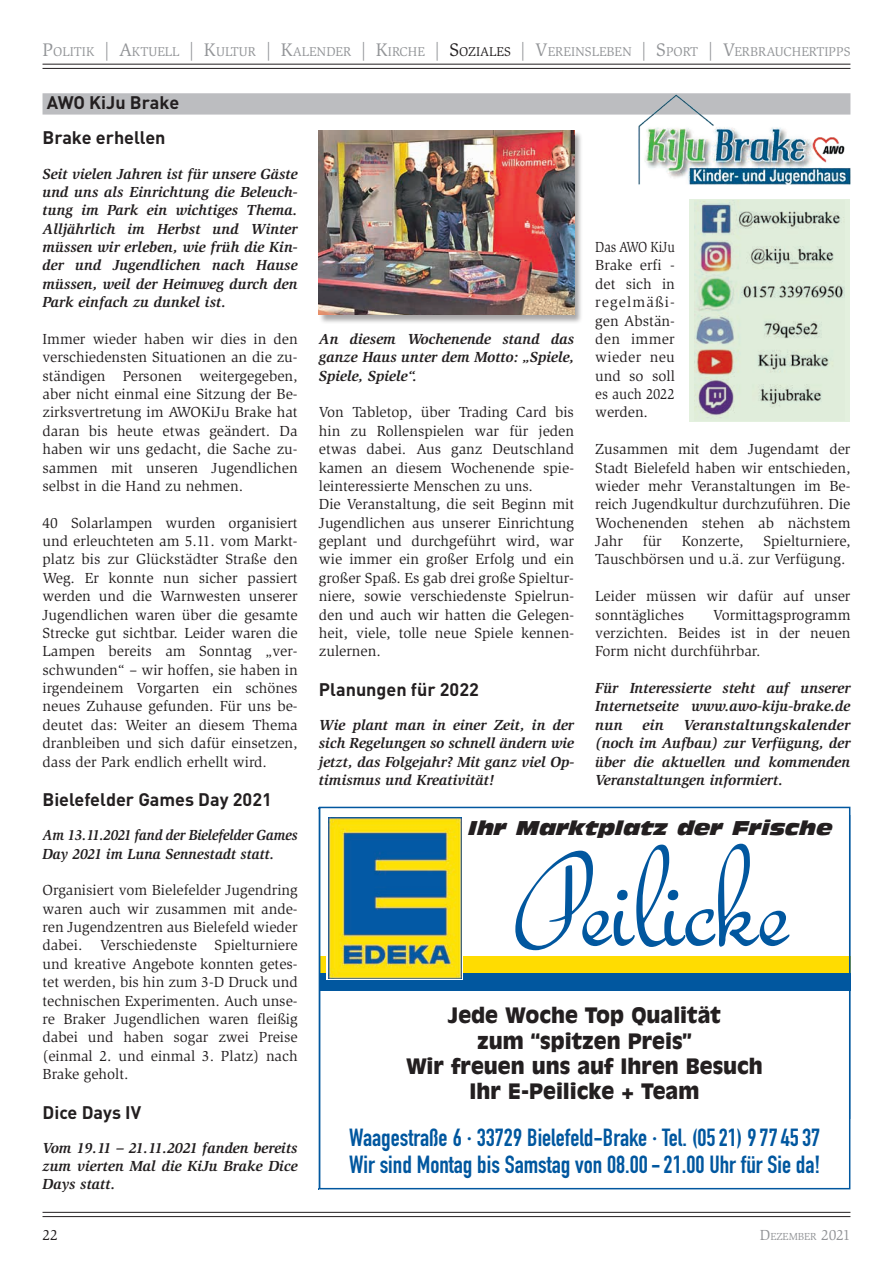
<style>
.page{position:relative;width:893px;height:1263px;background:#fff}
.page>*{position:absolute;margin:0;border:0;box-sizing:border-box;transform-origin:0 0}
.t1{font:24.45px/27px "DIN Engschrift";color:#01579f}
.t2{font:700 condensed 21px/25.2px "Antique Olive";color:#01579f}
.t3{font:900 21px/25.2px "Antique Olive";color:#231f20;text-align:center}
.t4{font:italic 19.5px "Antique Olive Nord";color:#231f20}
.t5{font:700 18px/34.7px "DINOT";color:#231f20}
.t6{font:15px/18.3px "Slimbach Std";color:#231f20;text-align:justify}
.t7{font:italic 700 15px/18.3px "Slimbach Std";color:#231f20;text-align:justify}
.t8{font:15px/18.3px "Slimbach Std";color:#231f20;text-align:justify;scale:.87 1}
.t9{font:italic 700 15px/18.3px "Slimbach Std";color:#231f20;scale:.93 1}
.t10{font:15px "Slimbach Std";color:#231f20}
.t11{font:13.2px "Slimbach Std";color:#939598}
.t12{font:10.5px "Slimbach Std";color:#939598}
.s1{font-size:18.75px}
.s2{font-size:18.75px;color:#231f20}
.s3{color:#231f20}
.s4{font-size:15px}
</style>
<div class="page">
<hr style="left:43px;top:64px;width:807px;height:1px;background:#231f20">
<hr style="left:43px;top:68px;width:807px;height:1px;background:#231f20">
<hr style="left:43px;top:1212px;width:807px;height:1px;background:#231f20">
<hr style="left:43px;top:1216px;width:807px;height:1px;background:#231f20">
<div style="left:43px;top:93px;width:807px;height:22px;background:#bcbdc0"></div>
<img style="left:631px;top:94px;width:220px;height:91px">
<svg style="left:689px;top:200px;width:161px;height:222px;background:#c9d2c4"></svg>
<div style="left:319px;top:131px;width:264px;height:193px;background:#231f20;opacity:.4"></div>
<img style="left:319px;top:131px;width:255px;height:184px">
<svg style="left:322px;top:817px;width:525px;height:174px"></svg>
<img style="left:329px;top:818px;width:132px;height:160px">
<div style="left:502px;top:840px;width:317px;height:114px;background:#fff"></div>
<svg style="left:515px;top:844px;width:274px;height:106px"></svg>
<div style="left:319px;top:807px;width:531px;height:382px;border:2px solid #01579f"></div>
<p class="t11" style="left:43px;top:44px;width:794px"><span class="s1">P</span>OLITIK <span class="s1">| A</span>KTUELL <span class="s1">| K</span>ULTUR <span class="s1">| K</span>ALENDER <span class="s1">| K</span>IRCHE <span class="s1">|</span> <span class="s2">S</span><span class="s3">OZIALES</span> <span class="s1">| V</span>EREINSLEBEN <span class="s1">| S</span>PORT <span class="s1">| V</span>ERBRAUCHERTIPPS</p>
<p class="t5" style="left:43px;top:85px;width:138px">AWO KiJu Brake<br>Brake erhellen</p>
<p class="t7" style="left:43px;top:164px;width:257px">Seit vielen Jahren ist für unsere Gäste und uns als Einrichtung die Beleuch&shy;tung im Park ein wichtiges Thema.<br>Alljährlich im Herbst und Winter müssen wir erleben, wie früh die Kin&shy;der und Jugendlichen nach Hause müssen, weil der Heimweg durch den Park einfach zu dunkel ist.</p>
<p class="t6" style="left:43px;top:330px;width:257px">Immer wieder haben wir dies in den verschiedensten Situationen an die zu&shy;ständigen Personen weitergegeben, aber nicht einmal eine Sitzung der Be&shy;zirksvertretung im AWOKiJu Brake hat daran bis heute etwas geändert. Da haben wir uns gedacht, die Sache zu&shy;sammen mit unseren Jugendlichen selbst in die Hand zu nehmen.</p>
<p class="t6" style="left:43px;top:514px;width:257px">40 Solarlampen wurden organisiert und erleuchteten am 5.11. vom Markt&shy;platz bis zur Glückstädter Straße den Weg. Er konnte nun sicher passiert werden und die Warnwesten unserer Jugendlichen waren über die gesamte Strecke gut sichtbar. Leider waren die Lampen bereits am Sonntag „ver&shy;schwunden“ – wir hoffen, sie haben in irgendeinem Vorgarten ein schönes neues Zuhause gefunden. Für uns be&shy;deutet das: Weiter an diesem Thema dranbleiben und sich dafür einsetzen, dass der Park endlich erhellt wird.</p>
<p class="t5" style="left:43px;top:782px;width:231px">Bielefelder Games Day 2021</p>
<p class="t9" style="left:43px;top:826px;width:276px">Am 13.11.2021 fand der Bielefelder Games<br>Day 2021 im Luna Sennestadt statt.</p>
<p class="t6" style="left:43px;top:881px;width:257px">Organisiert vom Bielefelder Jugendring waren auch wir zusammen mit ande&shy;ren Jugendzentren aus Bielefeld wieder dabei. Verschiedenste Spielturniere und kreative Angebote konnten getes&shy;tet werden, bis hin zum 3-D Druck und technischen Experimenten. Auch unse&shy;re Braker Jugendlichen waren fleißig dabei und haben sogar zwei Preise (einmal 2. und einmal 3. Platz) nach Brake geholt.</p>
<p class="t5" style="left:43px;top:1094px;width:100px">Dice Days IV</p>
<p class="t7" style="left:43px;top:1138px;width:257px">Vom 19.11 – 21.11.2021 fanden bereits zum vierten Mal die KiJu Brake Dice Days statt.</p>
<p class="t8" style="left:595px;top:238px;width:93px">Das AWO KiJu Brake erfi - det sich in regelmäßi&shy;gen Abstän&shy;den immer wieder neu und so soll es auch 2022 werden.</p>
<p class="t6" style="left:595px;top:440px;width:257px">Zusammen mit dem Jugendamt der Stadt Bielefeld haben wir entschieden, wieder mehr Veranstaltungen im Be&shy;reich Jugendkultur durchzuführen. Die Wochenenden stehen ab nächstem Jahr</p>
<p class="t7" style="left:319px;top:330px;width:257px">An diesem Wochenende stand das ganze Haus unter dem Motto: „Spiele, Spiele, Spiele“.</p>
<p class="t6" style="left:319px;top:403px;width:257px;text-align:left">Von Tabletop, über Trading Card bis hin zu Rollenspielen war für jeden etwas dabei. Aus ganz Deutschland kamen an diesem Wochenende spie&shy;leinteressierte Menschen zu uns.<br>Die Veranstaltung, die seit Beginn mit Jugendlichen aus unserer Einrichtung geplant und durchgeführt wird, war wie immer ein großer Erfolg und ein großer Spaß. Es gab drei große Spieltur&shy;niere, sowie verschiedenste Spielrun&shy;den und auch wir hatten die Gelegen&shy;heit, viele, tolle neue Spiele kennen&shy;zulernen.</p>
<p class="t5" style="left:319px;top:671px;width:161px">Planungen für 2022</p>
<p class="t7" style="left:319px;top:716px;width:257px">Wie plant man in einer Zeit, in der sich Regelungen so schnell ändern wie jetzt, das Folgejahr? Mit ganz viel Op&shy;timismus und Kreativität!</p>
<p class="t6" style="left:643px;top:532px;width:20px">für</p>
<p class="t6" style="left:682px;top:532px;width:63px">Konzerte,</p>
<p class="t6" style="left:595px;top:532px;width:257px;text-indent:168px">Spielturniere,<br>Tauschbörsen und u.ä. zur Verfügung.</p>
<p class="t6" style="left:595px;top:587px;width:257px">Leider müssen wir dafür auf unser sonntägliches</p>
<p class="t6" style="left:595px;top:605px;width:257px;text-indent:118px">Vormittagsprogramm verzichten. Beides ist in der neuen Form nicht durchführbar.</p>
<p class="t7" style="left:595px;top:679px;width:257px">Für Interessierte steht auf unserer Internetseite www.awo-kiju-brake.de nun</p>
<p class="t7" style="left:595px;top:716px;width:257px;text-indent:88px">Veranstaltungskalender (noch im Aufbau) zur Verfügung, der über die aktuellen und kommenden Veranstaltungen informiert.</p>
<h3 class="t4" style="left:469px;top:815px;width:366px">Ihr Marktplatz der Frische</h3>
<p class="t7" style="left:642px;top:716px;width:23px">ein</p>
<h2 class="t3" style="left:406px;top:1002px;width:358px">Jede Woche Top Qualität<br>zum “spitzen Preis”<br>Wir freuen uns auf Ihren Besuch<br>Ihr E-Peilicke + Team</h2>
<h2 class="t2" style="left:343px;top:1125px;width:483px">Waagestraße 6 · 33729 Bielefeld-Brake · Tel. (05 21) 9 77 45 37<br>Wir sind Montag bis Samstag von 8.00 - 21.00 Uhr für Sie da!</h2>
<h1 class="t1" style="left:349px;top:1124px;width:473px">Waagestraße 6 · 33729 Bielefeld-Brake · Tel. (0521) 9 77 45 37<br>Wir sind Montag bis Samstag von 08.00 - 21.00 Uhr für Sie da!</h1>
<p class="t10" style="left:43px;top:1226px;width:17px">22</p>
<p class="t12" style="left:760px;top:1230px;width:92px"><span class="s4">D</span>EZEMBER <span class="s4">2021</span></p>
</div>
